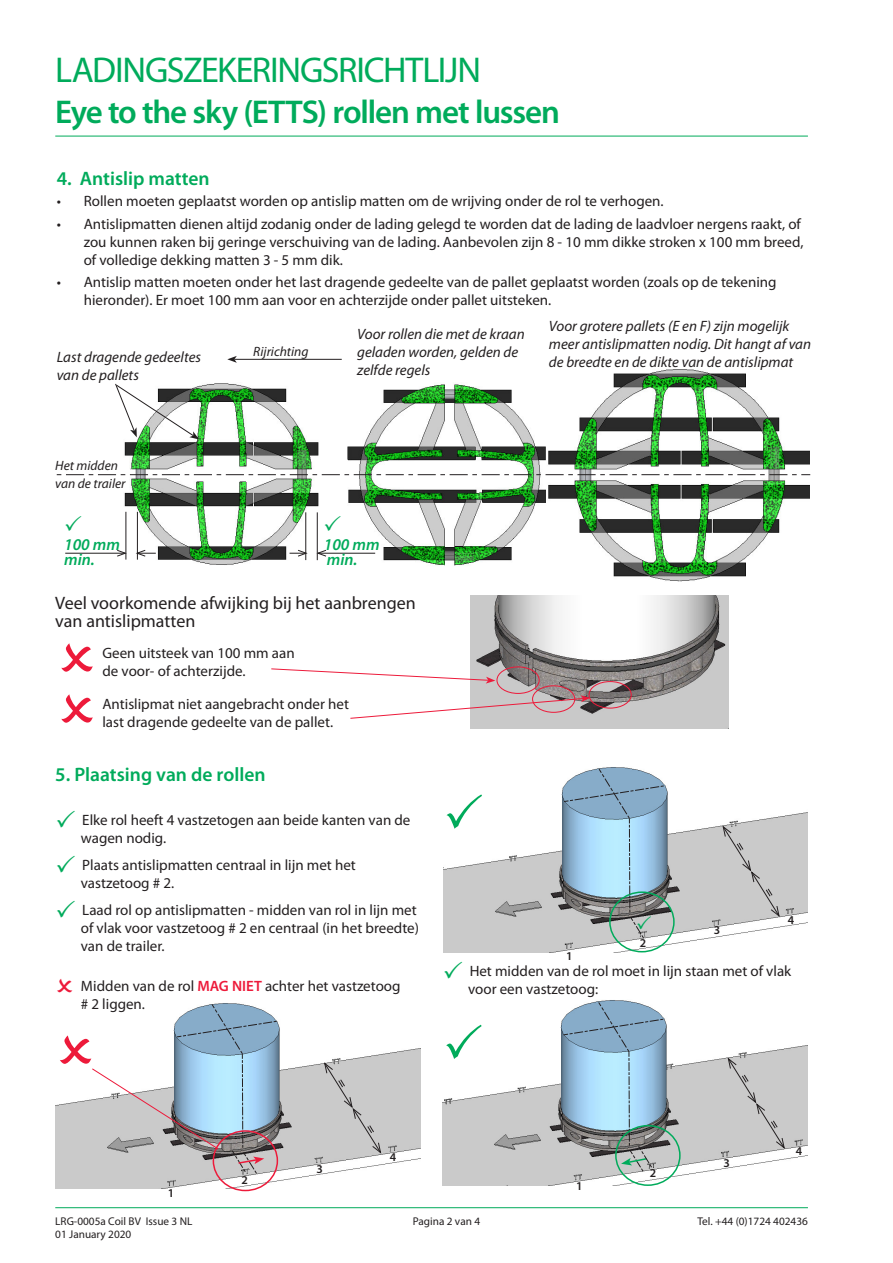
<style>
.page{position:relative;width:893px;height:1263px;background:#fff}
.page>*{position:absolute;margin:0;border:0;box-sizing:border-box;transform-origin:0 0}
.t1{font:36px "Myriad Pro";letter-spacing:-.035em;color:#00ab5b}
.t2{font:600 33px "Myriad Pro";letter-spacing:-.035em;color:#00ab5b}
.t3{font:600 19.5px "Myriad Pro";color:#00ab5b}
.t4{font:18px/18px "Myriad Pro";color:#231f20}
.t5{font:italic 600 16.5px "Myriad Pro";color:#00ab5b}
.t6{font:15px/18px "Myriad Pro";color:#231f20}
.t7{font:italic 15px/18px "Myriad Pro";color:#231f20}
.t8{font:italic 13.5px/18px "Myriad Pro";color:#231f20}
.t9{font:600 12px "Myriad Pro";color:#231f20}
.t10{font:11.25px "Myriad Pro";color:#231f20}
.s1{font-weight:600;color:#ed1a3a}
</style>
<div class="page">
<hr style="left:55px;top:1207px;width:753px;height:1px;background:#00ab5b">
<hr style="left:55px;top:136px;width:753px;height:1px;background:#00ab5b">
<img style="left:470px;top:595px;width:259px;height:134px">
<div style="left:496px;top:666px;width:44px;height:28px;border:1px solid #ed1a3a;border-radius:50%"></div>
<div style="left:532px;top:685px;width:43px;height:28px;border:1px solid #ed1a3a;border-radius:50%"></div>
<div style="left:588px;top:681px;width:44px;height:28px;border:1px solid #ed1a3a;border-radius:50%"></div>
<img style="left:345px;top:384px;width:202px;height:182px">
<img style="left:123px;top:383px;width:196px;height:182px">
<img style="left:547px;top:369px;width:262px;height:212px">
<svg style="left:115px;top:383px;width:84px;height:56px"></svg>
<svg style="left:57px;top:474px;width:753px;height:1px"></svg>
<hr style="left:234px;top:359px;width:108px;height:1px;background:#231f20">
<svg style="left:227px;top:356px;width:10px;height:7px"></svg>
<hr style="left:137px;top:512px;width:1px;height:48px;background:#231f20">
<hr style="left:126px;top:512px;width:1px;height:48px;background:#231f20">
<svg style="left:136px;top:550px;width:20px;height:7px"></svg>
<hr style="left:65px;top:553px;width:60px;height:1px;background:#231f20">
<svg style="left:117px;top:550px;width:9px;height:7px"></svg>
<hr style="left:317px;top:512px;width:1px;height:48px;background:#231f20">
<hr style="left:305px;top:512px;width:1px;height:48px;background:#231f20">
<svg style="left:290px;top:550px;width:17px;height:7px"></svg>
<hr style="left:318px;top:553px;width:57px;height:1px;background:#231f20">
<svg style="left:317px;top:550px;width:9px;height:7px"></svg>
<svg style="left:271px;top:668px;width:224px;height:16px"></svg>
<svg style="left:350px;top:695px;width:240px;height:24px"></svg>
<img style="left:443px;top:767px;width:365px;height:185px">
<div style="left:609px;top:891px;width:66px;height:61px;border:2px solid #00ab5b;border-radius:50%"></div>
<svg style="left:722px;top:825px;width:58px;height:93px;background:#c3c3c3"></svg>
<img style="left:442px;top:1000px;width:366px;height:186px">
<svg style="left:727px;top:1057px;width:58px;height:93px;background:#c3c3c3"></svg>
<div style="left:615px;top:1125px;width:66px;height:61px;border:2px solid #00ab5b;border-radius:50%"></div>
<img style="left:55px;top:1023px;width:366px;height:165px">
<svg style="left:323px;top:1061px;width:59px;height:93px;background:#c3c3c3"></svg>
<svg style="left:563px;top:1001px;width:101px;height:171px;background:#97b6c8"></svg>
<svg style="left:446px;top:794px;width:36px;height:35px"></svg>
<svg style="left:60px;top:1003px;width:218px;height:171px"></svg>
<svg style="left:446px;top:1024px;width:36px;height:35px"></svg>
<svg style="left:563px;top:768px;width:102px;height:171px;background:#97b5c7"></svg>
<p class="t1" style="left:55px;top:48px;width:427px">LADINGSZEKERINGSRICHTLIJN</p>
<p class="t2" style="left:55px;top:91px;width:506px">Eye to the sky (ETTS) rollen met lussen</p>
<p class="t3" style="left:57px;top:166px;width:155px">4. Antislip matten</p>
<p class="t6" style="left:57px;top:192px;width:608px">• Rollen moeten geplaatst worden op antislip matten om de wrijving onder de rol te verhogen.</p>
<p class="t6" style="left:84px;top:214px;width:721px;text-indent:-27px">• Antislipmatten dienen altijd zodanig onder de lading gelegd te worden dat de lading de laadvloer nergens raakt, of zou kunnen raken bij geringe verschuiving van de lading. Aanbevolen zijn 8 - 10 mm dikke stroken x 100 mm breed, of volledige dekking matten 3 - 5 mm dik.</p>
<p class="t6" style="left:84px;top:273px;width:694px;text-indent:-27px">• Antislip matten moeten onder het last dragende gedeelte van de pallet geplaatst worden (zoals op de tekening hieronder). Er moet 100 mm aan voor en achterzijde onder pallet uitsteken.</p>
<p class="t7" style="left:57px;top:348px;width:146px">Last dragende gedeeltes van de pallets</p>
<p class="t8" style="left:253px;top:343px;width:57px">Rijrichting</p>
<p class="t7" style="left:357px;top:324px;width:169px">Voor rollen die met de kraan geladen worden, gelden de zelfde regels</p>
<p class="t7" style="left:549px;top:317px;width:264px">Voor grotere pallets (E en F) zijn mogelijk meer antislipmatten nodig. Dit hangt af van de breedte en de dikte van de antislipmat</p>
<p class="t8" style="left:55px;top:456px;width:72px">Het midden van de trailer</p>
<p class="t5" style="left:64px;top:534px;width:57px">100 mm</p>
<p class="t5" style="left:64px;top:549px;width:32px">min.</p>
<p class="t5" style="left:324px;top:534px;width:57px">100 mm</p>
<p class="t5" style="left:327px;top:549px;width:32px">min.</p>
<p class="t4" style="left:55px;top:593px;width:362px">Veel voorkomende afwijking bij het aanbrengen van antislipmatten</p>
<p class="t6" style="left:102px;top:643px;width:194px">Geen uitsteek van 100 mm aan de voor- of achterzijde.</p>
<p class="t6" style="left:102px;top:694px;width:248px">Antislipmat niet aangebracht onder het last dragende gedeelte van de pallet.</p>
<p class="t3" style="left:55px;top:762px;width:212px">5. Plaatsing van de rollen</p>
<p class="t6" style="left:81px;top:811px;width:331px">Elke rol heeft 4 vastzetogen aan beide kanten van de wagen nodig.</p>
<p class="t6" style="left:81px;top:856px;width:277px">Plaats antislipmatten centraal in lijn met het vastzetoog # 2.</p>
<p class="t6" style="left:81px;top:901px;width:340px">Laad rol op antislipmatten - midden van rol in lijn met of vlak voor vastzetoog # 2 en centraal (in het breedte) van de trailer.</p>
<p class="t9" style="left:566px;top:948px;width:8px">1</p>
<p class="t9" style="left:640px;top:935px;width:8px">2</p>
<p class="t9" style="left:714px;top:922px;width:8px">3</p>
<p class="t9" style="left:788px;top:912px;width:8px">4</p>
<p class="t6" style="left:81px;top:977px;width:321px">Midden van de rol <span class="s1">MAG NIET</span> achter het vastzetoog # 2 liggen.</p>
<p class="t9" style="left:168px;top:1185px;width:8px">1</p>
<p class="t9" style="left:241px;top:1172px;width:8px">2</p>
<p class="t9" style="left:316px;top:1161px;width:8px">3</p>
<p class="t9" style="left:390px;top:1149px;width:8px">4</p>
<p class="t6" style="left:468px;top:962px;width:325px">Het midden van de rol moet in lijn staan met of vlak voor een vastzetoog:</p>
<p class="t9" style="left:576px;top:1178px;width:8px">1</p>
<p class="t9" style="left:650px;top:1166px;width:8px">2</p>
<p class="t9" style="left:724px;top:1155px;width:8px">3</p>
<p class="t9" style="left:796px;top:1143px;width:8px">4</p>
<p class="t10" style="left:55px;top:1214px;width:139px">LRG-0005a Coil BV Issue 3 NL</p>
<p class="t10" style="left:413px;top:1214px;width:69px">Pagina 2 van 4</p>
<p class="t10" style="left:55px;top:1227px;width:78px">01 January 2020</p>
<p class="t10" style="left:697px;top:1214px;width:112px">Tel. +44 (0)1724 402436</p>
</div>
